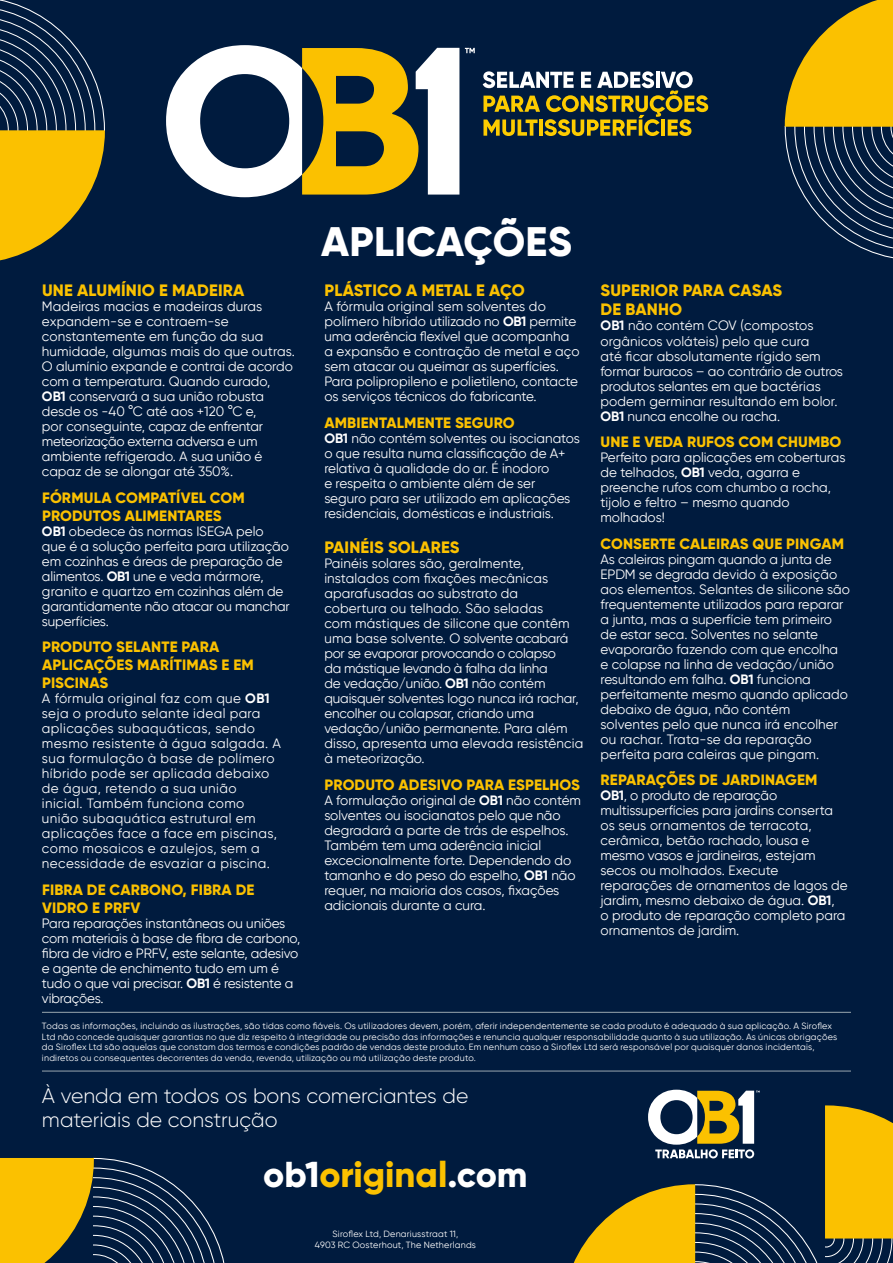
<style>
.page{position:relative;width:893px;height:1263px;background:#001b3e}
.page>*{position:absolute;margin:0;border:0;box-sizing:border-box;transform-origin:0 0}
.t1{font:800 41.25px "Gilroy";letter-spacing:.01em;color:#fff}
.t2{font:800 36px "Gilroy";color:#fbc100}
.t3{font:300 21px/24px "Gilroy";letter-spacing:-.005em;color:#fff}
.t4{font:800 16.5px/19.5px "Gilroy";letter-spacing:.01em;color:#fbc100}
.Sub_heading{font:800 15px/18px "Gilroy";letter-spacing:.01em;color:#fbc100}
.t5{font:13.5px/15px "Gilroy";color:#fff}
.t6{font:13.5px/15px "Gilroy";letter-spacing:.03em;color:#fff}
.t7{font:9px/10.5px "Gilroy";letter-spacing:.025em;color:#fff}
.s1{font-weight:700}
.s2{color:#fff}
</style>
<div class="page">
<svg style="left:0;top:0;width:105px;height:261px"></svg>
<svg style="left:785px;top:0;width:108px;height:259px"></svg>
<svg style="left:0;top:1158px;width:225px;height:105px"></svg>
<svg style="left:465px;top:48px;width:10px;height:5px"></svg>
<svg style="left:166px;top:45px;width:293px;height:152px"></svg>
<svg style="left:483px;top:71px;width:225px;height:65px"></svg>
<svg style="left:573px;top:1090px;width:320px;height:173px"></svg>
<hr style="left:42px;top:1012px;width:809px;height:1px;background:#9aa7b0">
<hr style="left:42px;top:1071px;width:809px;height:1px;background:#9aa7b0">
<p class="t4" style="left:42px;top:280px;width:204px">UNE ALUMÍNIO E MADEIRA</p>
<p class="t5" style="left:42px;top:299px;width:255px">Madeiras macias e madeiras duras expandem-se e contraem-se constantemente em função da sua humidade, algumas mais do que outras.<br>O alumínio expande e contrai de acordo com a temperatura. Quando curado, <span class="s1">OB1</span> conservará a sua união robusta desde os -40 °C até aos +120 °C e,<br>por conseguinte, capaz de enfrentar meteorização externa adversa e um ambiente refrigerado. A sua união é capaz de se alongar até 350%.</p>
<p class="Sub_heading" style="left:42px;top:488px;width:204px">FÓRMULA COMPATÍVEL COM<br>PRODUTOS ALIMENTARES</p>
<p class="t5" style="left:42px;top:523px;width:249px"><span class="s1">OB1</span> obedece às normas ISEGA pelo que é a solução perfeita para utilização em cozinhas e áreas de preparação de alimentos. <span class="s1">OB1</span> une e veda mármore, granito e quartzo em cozinhas além de garantidamente não atacar ou manchar superfícies.</p>
<p class="Sub_heading" style="left:42px;top:638px;width:213px">PRODUTO SELANTE PARA<br>APLICAÇÕES MARÍTIMAS E EM<br>PISCINAS</p>
<p class="t6" style="left:42px;top:691px;width:240px">A fórmula original faz com que <span class="s1">OB1 </span>seja o produto selante ideal para aplicações subaquáticas, sendo mesmo resistente à água salgada. A sua formulação à base de polímero híbrido pode ser aplicada debaixo de água, retendo a sua união<br>inicial. Também funciona como união subaquática estrutural em aplicações face a face em piscinas, como mosaicos e azulejos, sem a necessidade de esvaziar a piscina.</p>
<p class="Sub_heading" style="left:42px;top:880px;width:214px">FIBRA DE CARBONO, FIBRA DE<br>VIDRO E PRFV</p>
<p class="t5" style="left:42px;top:915px;width:260px">Para reparações instantâneas ou uniões com materiais à base de fibra de carbono, fibra de vidro e PRFV, este selante, adesivo e agente de enchimento tudo em um é tudo o que vai precisar. <span class="s1">OB1</span> é resistente a vibrações.</p>
<p class="t1" style="left:321px;top:216px;width:252px">APLICAÇÕES</p>
<p class="t4" style="left:324px;top:280px;width:202px">PLÁSTICO A METAL E AÇO</p>
<p class="t5" style="left:324px;top:299px;width:257px">A fórmula original sem solventes do polímero híbrido utilizado no <span class="s1">OB1</span> permite uma aderência flexível que acompanha a expansão e contração de metal e aço sem atacar ou queimar as superfícies.<br>Para polipropileno e polietileno, contacte os serviços técnicos do fabricante.</p>
<p class="Sub_heading" style="left:324px;top:413px;width:192px">AMBIENTALMENTE SEGURO</p>
<p class="t5" style="left:324px;top:430px;width:257px"><span class="s1">OB1</span> não contém solventes ou isocianatos o que resulta numa classificação de A+ relativa à qualidade do ar. É inodoro<br>e respeita o ambiente além de ser seguro para ser utilizado em aplicações residenciais, domésticas e industriais.</p>
<p class="t4" style="left:324px;top:538px;width:137px">PAINÉIS SOLARES</p>
<p class="t5" style="left:324px;top:556px;width:261px">Painéis solares são, geralmente, instalados com fixações mecânicas aparafusadas ao substrato da cobertura ou telhado. São seladas<br>com mástiques de silicone que contêm uma base solvente. O solvente acabará por se evaporar provocando o colapso<br>da mástique levando à falha da linha<br>de vedação/união. <span class="s1">OB1</span> não contém quaisquer solventes logo nunca irá rachar, encolher ou colapsar, criando uma vedação/união permanente. Para além disso, apresenta uma elevada resistência à meteorização.</p>
<p class="Sub_heading" style="left:324px;top:775px;width:257px">PRODUTO ADESIVO PARA ESPELHOS</p>
<p class="t5" style="left:324px;top:792px;width:258px">A formulação original de <span class="s1">OB1</span> não contém solventes ou isocianatos pelo que não degradará a parte de trás de espelhos.<br>Também tem uma aderência inicial excecionalmente forte. Dependendo do tamanho e do peso do espelho, <span class="s1">OB1</span> não requer, na maioria dos casos, fixações adicionais durante a cura.</p>
<p class="t4" style="left:601px;top:280px;width:183px">SUPERIOR PARA CASAS<br>DE BANHO</p>
<p class="t5" style="left:600px;top:318px;width:244px"><span class="s1">OB1</span> não contém COV (compostos orgânicos voláteis) pelo que cura<br>até ficar absolutamente rígido sem formar buracos – ao contrário de outros produtos selantes em que bactérias podem germinar resultando em bolor.<br><span class="s1">OB1</span> nunca encolhe ou racha.</p>
<p class="Sub_heading" style="left:601px;top:433px;width:242px">UNE E VEDA RUFOS COM CHUMBO</p>
<p class="t5" style="left:600px;top:450px;width:246px">Perfeito para aplicações em coberturas de telhados, <span class="s1">OB1</span> veda, agarra e preenche rufos com chumbo a rocha, tijolo e feltro – mesmo quando molhados!</p>
<p class="Sub_heading" style="left:601px;top:534px;width:245px">CONSERTE CALEIRAS QUE PINGAM</p>
<p class="t5" style="left:600px;top:551px;width:251px">As caleiras pingam quando a junta de EPDM se degrada devido à exposição aos elementos. Selantes de silicone são frequentemente utilizados para reparar a junta, mas a superfície tem primeiro de estar seca. Solventes no selante evaporarão fazendo com que encolha<br>e colapse na linha de vedação/união resultando em falha. <span class="s1">OB1</span> funciona perfeitamente mesmo quando aplicado debaixo de água, não contém solventes pelo que nunca irá encolher ou rachar. Trata-se da reparação perfeita para caleiras que pingam.</p>
<p class="Sub_heading" style="left:601px;top:771px;width:218px">REPARAÇÕES DE JARDINAGEM</p>
<p class="t5" style="left:600px;top:788px;width:249px"><span class="s1">OB1</span>, o produto de reparação multissuperfícies para jardins conserta os seus ornamentos de terracota, cerâmica, betão rachado, lousa e mesmo vasos e jardineiras, estejam secos ou molhados. Execute reparações de ornamentos de lagos de jardim, mesmo debaixo de água. <span class="s1">OB1</span>,<br>o produto de reparação completo para ornamentos de jardim.</p>
<p class="t7" style="left:42px;top:1021px;width:797px">Todas as informações, incluindo as ilustrações, são tidas como fiáveis. Os utilizadores devem, porém, aferir independentemente se cada produto é adequado à sua aplicação. A Siroflex Ltd não concede quaisquer garantias no que diz respeito à integridade ou precisão das informações e renuncia qualquer responsabilidade quanto à sua utilização. As únicas obrigações da Siroflex Ltd são aquelas que constam dos termos e condições padrão de vendas deste produto. Em nenhum caso a Siroflex Ltd será responsável por quaisquer danos incidentais, indiretos ou consequentes decorrentes da venda, revenda, utilização ou má utilização deste produto.</p>
<p class="t3" style="left:42px;top:1083px;width:428px">À venda em todos os bons comerciantes de materiais de construção</p>
<p class="t2" style="left:263px;top:1151px;width:266px"><span class="s2">ob1</span>original<span class="s2">.com</span></p>
<p class="t7" style="left:315px;top:1228px;width:163px;text-align:center">Siroflex Ltd, Denariusstraat 11,<br>4903 RC Oosterhout, The Netherlands</p>
</div>
